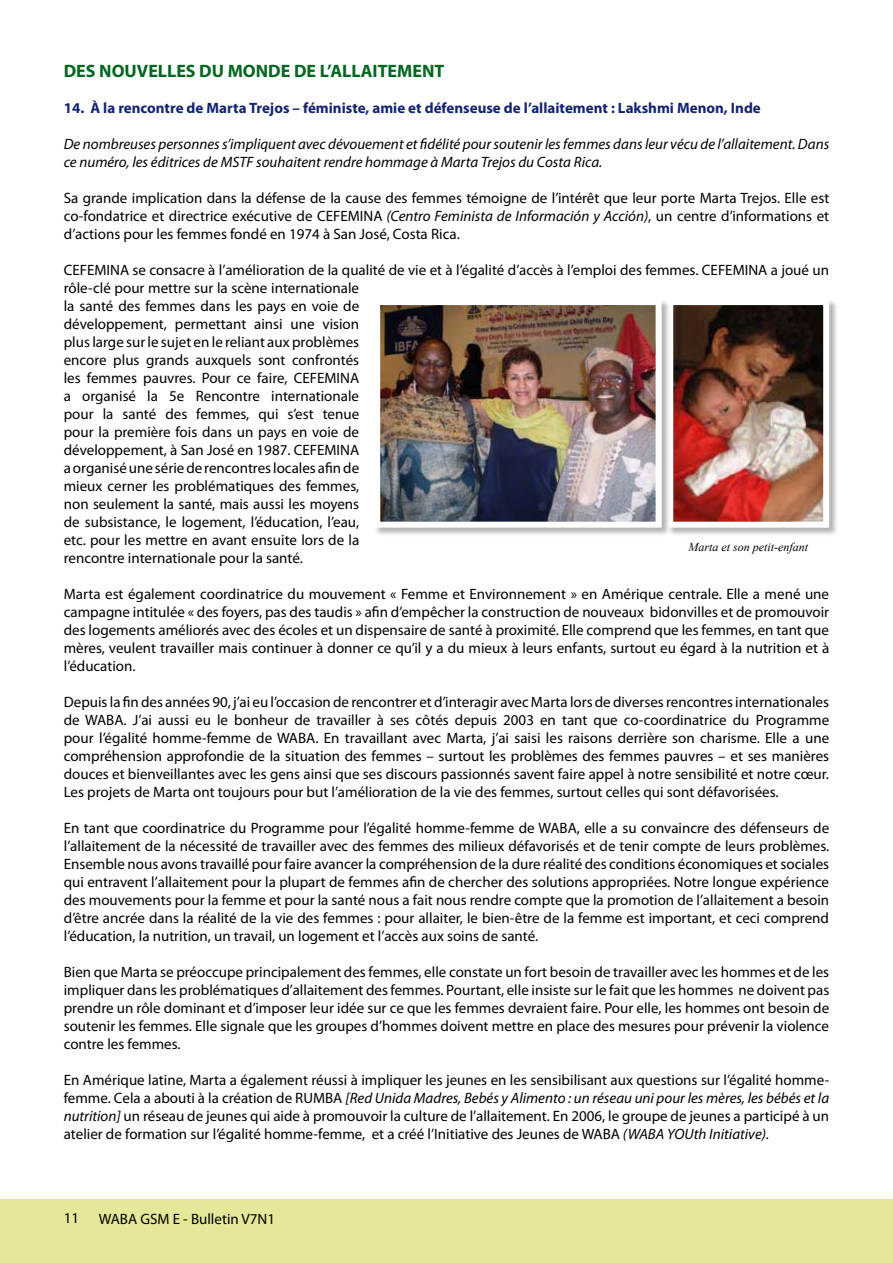
<style>
.page{position:relative;width:893px;height:1263px;background:#fff}
.page>*{position:absolute;margin:0;border:0;box-sizing:border-box;transform-origin:0 0}
.t1{font:700 18px "Myriad Pro";color:#01661f}
.t2{font:15px/18px "Myriad Pro";color:#000;text-align:justify}
.t3{font:italic 15px/18px "Myriad Pro";color:#000}
.t4{font:700 15px "Myriad Pro";color:#122372}
.t5{font:italic 12px "Times New Roman";color:#000}
.s1{font-style:italic}
</style>
<div class="page">
<div style="left:0;top:1199px;width:893px;height:64px;background:#e6e899"></div>
<div style="left:666px;top:298px;width:173px;height:239px;background:#000;opacity:.3"></div>
<img style="left:674px;top:306px;width:148px;height:215px">
<div style="left:667px;top:299px;width:162px;height:229px;border:6px solid #fff"></div>
<div style="left:373px;top:298px;width:298px;height:239px;background:#000;opacity:.3"></div>
<img style="left:381px;top:306px;width:274px;height:215px">
<div style="left:374px;top:299px;width:288px;height:229px;border:6px solid #fff"></div>
<p class="t1" style="left:64px;top:59px;width:382px">DES NOUVELLES DU MONDE DE L’ALLAITEMENT</p>
<p class="t4" style="left:64px;top:98px;width:699px">14. À la rencontre de Marta Trejos – féministe, amie et défenseuse de l’allaitement : Lakshmi Menon, Inde</p>
<p class="t3" style="left:64px;top:135px;width:767px">De nombreuses personnes s’impliquent avec dévouement et fidélité pour soutenir les femmes dans leur vécu de l’allaitement. Dans ce numéro, les éditrices de MSTF souhaitent rendre hommage à Marta Trejos du Costa Rica.</p>
<p class="t2" style="left:64px;top:189px;width:767px">Sa grande implication dans la défense de la cause des femmes témoigne de l’intérêt que leur porte Marta Trejos. Elle est co-fondatrice et directrice exécutive de CEFEMINA <span class="s1">(Centro Feminista de Información y Acción)</span>, un centre d’informations et d’actions pour les femmes fondé en 1974 à San José, Costa Rica.</p>
<p class="t2" style="left:64px;top:261px;width:767px;text-align:left">CEFEMINA se consacre à l’amélioration de la qualité de vie et à l’égalité d’accès à l’emploi des femmes. CEFEMINA a joué un rôle-clé pour mettre sur la scène internationale<br>la santé des femmes dans les pays en voie de<br>développement, permettant ainsi une vision<br>plus large sur le sujet en le reliant aux problèmes<br>encore plus grands auxquels sont confrontés<br>les femmes pauvres. Pour ce faire, CEFEMINA<br>a organisé la 5e Rencontre internationale<br>pour la santé des femmes, qui s’est tenue<br>pour la première fois dans un pays en voie de<br>développement, à San José en 1987. CEFEMINA<br>a organisé une série de rencontres locales afin de<br>mieux cerner les problématiques des femmes,<br>non seulement la santé, mais aussi les moyens<br>de subsistance, le logement, l’éducation, l’eau,<br>etc. pour les mettre en avant ensuite lors de la<br>rencontre internationale pour la santé.</p>
<p class="t2" style="left:64px;top:585px;width:767px">Marta est également coordinatrice du mouvement « Femme et Environnement » en Amérique centrale. Elle a mené une campagne intitulée « des foyers, pas des taudis » afin d’empêcher la construction de nouveaux bidonvilles et de promouvoir des logements améliorés avec des écoles et un dispensaire de santé à proximité. Elle comprend que les femmes, en tant que mères, veulent travailler mais continuer à donner ce qu’il y a du mieux à leurs enfants, surtout eu égard à la nutrition et à l’éducation.</p>
<p class="t2" style="left:64px;top:693px;width:767px">Depuis la fin des années 90, j’ai eu l’occasion de rencontrer et d’interagir avec Marta lors de diverses rencontres internationales de WABA. J’ai aussi eu le bonheur de travailler à ses côtés depuis 2003 en tant que co-coordinatrice du Programme pour l’égalité homme-femme de WABA. En travaillant avec Marta, j’ai saisi les raisons derrière son charisme. Elle a une compréhension approfondie de la situation des femmes – surtout les problèmes des femmes pauvres – et ses manières douces et bienveillantes avec les gens ainsi que ses discours passionnés savent faire appel à notre sensibilité et notre cœur.<br>Les projets de Marta ont toujours pour but l’amélioration de la vie des femmes, surtout celles qui sont défavorisées.</p>
<p class="t2" style="left:64px;top:819px;width:767px">En tant que coordinatrice du Programme pour l’égalité homme-femme de WABA, elle a su convaincre des défenseurs de l’allaitement de la nécessité de travailler avec des femmes des milieux défavorisés et de tenir compte de leurs problèmes.<br>Ensemble nous avons travaillé pour faire avancer la compréhension de la dure réalité des conditions économiques et sociales qui entravent l’allaitement pour la plupart de femmes afin de chercher des solutions appropriées. Notre longue expérience des mouvements pour la femme et pour la santé nous a fait nous rendre compte que la promotion de l’allaitement a besoin d’être ancrée dans la réalité de la vie des femmes : pour allaiter, le bien-être de la femme est important, et ceci comprend l’éducation, la nutrition, un travail, un logement et l’accès aux soins de santé.</p>
<p class="t2" style="left:64px;top:963px;width:767px">Bien que Marta se préoccupe principalement des femmes, elle constate un fort besoin de travailler avec les hommes et de les impliquer dans les problématiques d’allaitement des femmes. Pourtant, elle insiste sur le fait que les hommes ne doivent pas prendre un rôle dominant et d’imposer leur idée sur ce que les femmes devraient faire. Pour elle, les hommes ont besoin de soutenir les femmes. Elle signale que les groupes d’hommes doivent mettre en place des mesures pour prévenir la violence contre les femmes.</p>
<p class="t2" style="left:64px;top:1071px;width:767px">En Amérique latine, Marta a également réussi à impliquer les jeunes en les sensibilisant aux questions sur l’égalité homme&shy;femme. Cela a abouti à la création de RUMBA <span class="s1">[Red Unida Madres, Bebés y Alimento : un réseau uni pour les mères, les bébés et la nutrition]</span> un réseau de jeunes qui aide à promouvoir la culture de l’allaitement. En 2006, le groupe de jeunes a participé à un atelier de formation sur l’égalité homme-femme, et a créé l’Initiative des Jeunes de WABA <span class="s1">(WABA YOUth Initiative).</span></p>
<p class="t5" style="left:689px;top:539px;width:121px">Marta et son petit-enfant</p>
<p class="t2" style="left:64px;top:1209px;width:17px">11</p>
<p class="t2" style="left:99px;top:1209px;width:178px">WABA GSM E - Bulletin V7N1</p>
</div>
